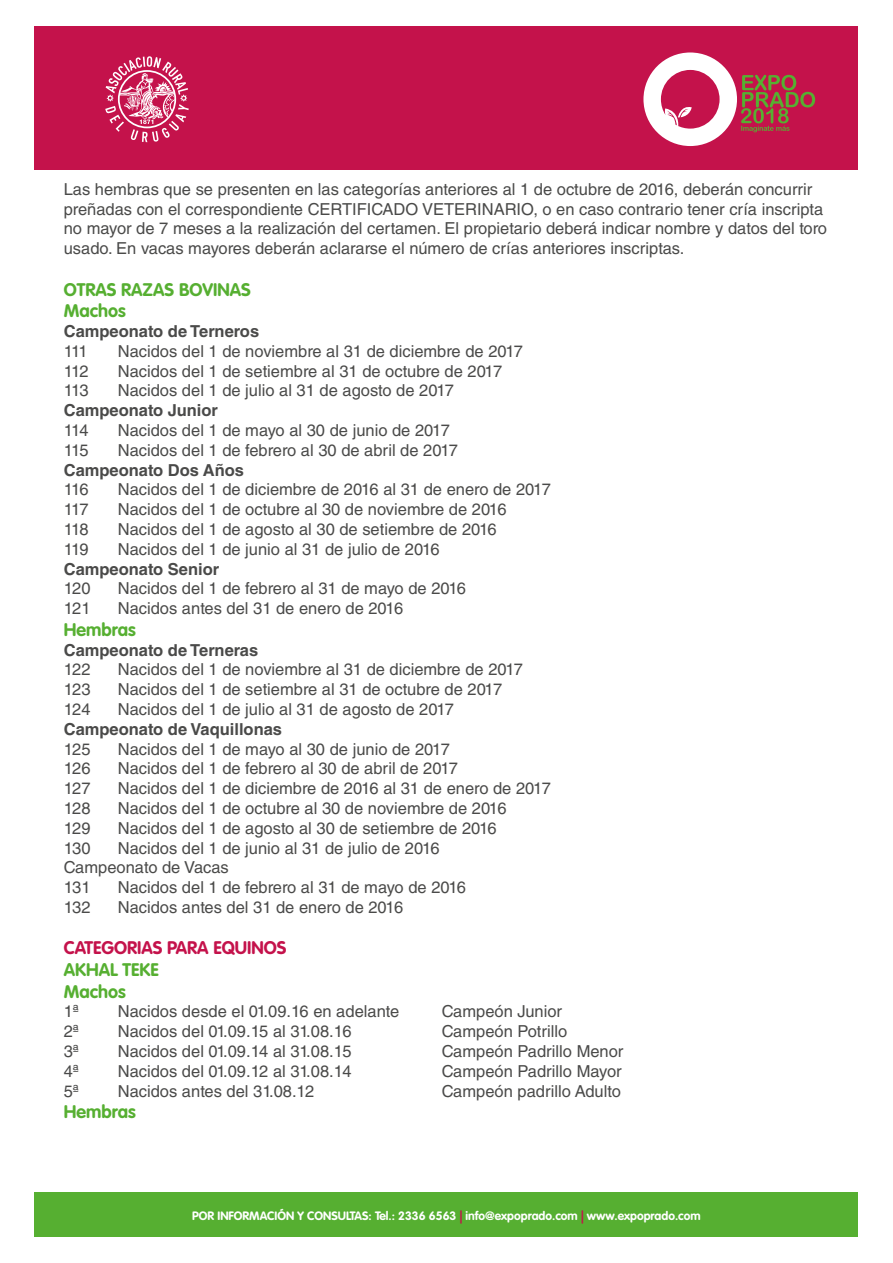
<style>
.page{position:relative;width:893px;height:1263px;background:#fff}
.page>*{position:absolute;margin:0;border:0;box-sizing:border-box;transform-origin:0 0}
.t1{font:700 18px/21.6px "VAG Rounded Std";color:#56af31}
.t2{font:700 18px "VAG Rounded Std";color:#c4124b}
.t3{font:16.5px/19.8px "Helvetica LT Std";color:#4a4a49}
.t4{font:700 16.5px "Helvetica LT Std";color:#4a4a49}
.t5{font:700 12px "VAG Rounded Std";color:#fff}
.s1{color:#c4124b}
</style>
<div class="page">
<div style="left:35px;top:27px;width:823px;height:143px;background:#c4124b"></div>
<svg style="left:105px;top:56px;width:84px;height:86px"></svg>
<svg style="left:643px;top:52px;width:172px;height:94px"></svg>
<div style="left:35px;top:1192px;width:823px;height:44px;background:#56af31"></div>
<p class="t3" style="left:64px;top:179px;width:765px">Las hembras que se presenten en las categorías anteriores al 1 de octubre de 2016, deberán concurrir preñadas con el correspondiente CERTIFICADO VETERINARIO, o en caso contrario tener cría inscripta no mayor de 7 meses a la realización del certamen. El propietario deberá indicar nombre y datos del toro usado. En vacas mayores deberán aclararse el número de crías anteriores inscriptas.</p>
<p class="t1" style="left:64px;top:279px;width:188px">OTRAS RAZAS BOVINAS<br>Machos</p>
<p class="t4" style="left:64px;top:321px;width:197px">Campeonato de Terneros</p>
<p class="t3" style="left:64px;top:341px;width:25px">111</p>
<p class="t3" style="left:118px;top:341px;width:407px">Nacidos del 1 de noviembre al 31 de diciembre de 2017</p>
<p class="t3" style="left:64px;top:361px;width:26px">112</p>
<p class="t3" style="left:118px;top:361px;width:386px">Nacidos del 1 de setiembre al 31 de octubre de 2017</p>
<p class="t3" style="left:64px;top:381px;width:26px">113</p>
<p class="t3" style="left:118px;top:381px;width:338px">Nacidos del 1 de julio al 31 de agosto de 2017</p>
<p class="t4" style="left:64px;top:400px;width:156px">Campeonato Junior</p>
<p class="t3" style="left:64px;top:420px;width:26px">114</p>
<p class="t3" style="left:118px;top:420px;width:334px">Nacidos del 1 de mayo al 30 de junio de 2017</p>
<p class="t3" style="left:64px;top:440px;width:26px">115</p>
<p class="t3" style="left:118px;top:440px;width:342px">Nacidos del 1 de febrero al 30 de abril de 2017</p>
<p class="t4" style="left:64px;top:460px;width:182px">Campeonato Dos Años</p>
<p class="t3" style="left:64px;top:480px;width:26px">116</p>
<p class="t3" style="left:118px;top:480px;width:435px">Nacidos del 1 de diciembre de 2016 al 31 de enero de 2017</p>
<p class="t3" style="left:64px;top:499px;width:26px">117</p>
<p class="t3" style="left:118px;top:499px;width:390px">Nacidos del 1 de octubre al 30 de noviembre de 2016</p>
<p class="t3" style="left:64px;top:519px;width:26px">118</p>
<p class="t3" style="left:118px;top:519px;width:380px">Nacidos del 1 de agosto al 30 de setiembre de 2016</p>
<p class="t3" style="left:64px;top:539px;width:26px">119</p>
<p class="t3" style="left:118px;top:539px;width:323px">Nacidos del 1 de junio al 31 de julio de 2016</p>
<p class="t4" style="left:64px;top:559px;width:157px">Campeonato Senior</p>
<p class="t3" style="left:64px;top:579px;width:28px">120</p>
<p class="t3" style="left:118px;top:579px;width:350px">Nacidos del 1 de febrero al 31 de mayo de 2016</p>
<p class="t3" style="left:64px;top:598px;width:28px">121</p>
<p class="t3" style="left:118px;top:598px;width:287px">Nacidos antes del 31 de enero de 2016</p>
<p class="t1" style="left:64px;top:619px;width:74px">Hembras</p>
<p class="t4" style="left:64px;top:640px;width:196px">Campeonato de Terneras</p>
<p class="t3" style="left:64px;top:660px;width:28px">122</p>
<p class="t3" style="left:118px;top:660px;width:407px">Nacidos del 1 de noviembre al 31 de diciembre de 2017</p>
<p class="t3" style="left:64px;top:679px;width:28px">123</p>
<p class="t3" style="left:118px;top:679px;width:386px">Nacidos del 1 de setiembre al 31 de octubre de 2017</p>
<p class="t3" style="left:64px;top:699px;width:28px">124</p>
<p class="t3" style="left:118px;top:699px;width:338px">Nacidos del 1 de julio al 31 de agosto de 2017</p>
<p class="t4" style="left:64px;top:719px;width:220px">Campeonato de Vaquillonas</p>
<p class="t3" style="left:64px;top:739px;width:28px">125</p>
<p class="t3" style="left:118px;top:739px;width:334px">Nacidos del 1 de mayo al 30 de junio de 2017</p>
<p class="t3" style="left:64px;top:759px;width:28px">126</p>
<p class="t3" style="left:118px;top:759px;width:342px">Nacidos del 1 de febrero al 30 de abril de 2017</p>
<p class="t3" style="left:64px;top:778px;width:28px">127</p>
<p class="t3" style="left:118px;top:778px;width:435px">Nacidos del 1 de diciembre de 2016 al 31 de enero de 2017</p>
<p class="t3" style="left:64px;top:798px;width:28px">128</p>
<p class="t3" style="left:118px;top:798px;width:390px">Nacidos del 1 de octubre al 30 de noviembre de 2016</p>
<p class="t3" style="left:64px;top:818px;width:28px">129</p>
<p class="t3" style="left:118px;top:818px;width:380px">Nacidos del 1 de agosto al 30 de setiembre de 2016</p>
<p class="t3" style="left:64px;top:838px;width:28px">130</p>
<p class="t3" style="left:64px;top:838px;width:377px;text-indent:54px">Nacidos del 1 de junio al 31 de julio de 2016<br>Campeonato de Vacas<br>131</p>
<p class="t3" style="left:118px;top:877px;width:350px">Nacidos del 1 de febrero al 31 de mayo de 2016</p>
<p class="t3" style="left:64px;top:897px;width:28px">132</p>
<p class="t3" style="left:118px;top:897px;width:287px">Nacidos antes del 31 de enero de 2016</p>
<p class="t2" style="left:64px;top:937px;width:224px">CATEGORIAS PARA EQUINOS</p>
<p class="t1" style="left:64px;top:959px;width:97px">AKHAL TEKE<br>Machos</p>
<p class="t3" style="left:64px;top:1002px;width:17px">1ª</p>
<p class="t3" style="left:118px;top:1002px;width:283px">Nacidos desde el 01.09.16 en adelante</p>
<p class="t3" style="left:442px;top:1002px;width:122px">Campeón Junior</p>
<p class="t3" style="left:64px;top:1021px;width:17px">2ª</p>
<p class="t3" style="left:118px;top:1021px;width:235px">Nacidos del 01.09.15 al 31.08.16</p>
<p class="t3" style="left:442px;top:1021px;width:127px">Campeón Potrillo</p>
<p class="t3" style="left:64px;top:1041px;width:17px">3ª</p>
<p class="t3" style="left:118px;top:1041px;width:235px">Nacidos del 01.09.14 al 31.08.15</p>
<p class="t3" style="left:442px;top:1041px;width:183px">Campeón Padrillo Menor</p>
<p class="t3" style="left:64px;top:1061px;width:17px">4ª</p>
<p class="t3" style="left:118px;top:1061px;width:235px">Nacidos del 01.09.12 al 31.08.14</p>
<p class="t3" style="left:442px;top:1061px;width:181px">Campeón Padrillo Mayor</p>
<p class="t3" style="left:64px;top:1081px;width:17px">5ª</p>
<p class="t3" style="left:118px;top:1081px;width:198px">Nacidos antes del 31.08.12</p>
<p class="t3" style="left:442px;top:1081px;width:181px">Campeón padrillo Adulto</p>
<p class="t1" style="left:64px;top:1102px;width:74px">Hembras</p>
<p class="t5" style="left:192px;top:1208px;width:510px">POR INFORMACIÓN Y CONSULTAS: Tel.: 2336 6563 <span class="s1">|</span> info@expoprado.com <span class="s1">|</span> www.expoprado.com</p>
</div>
